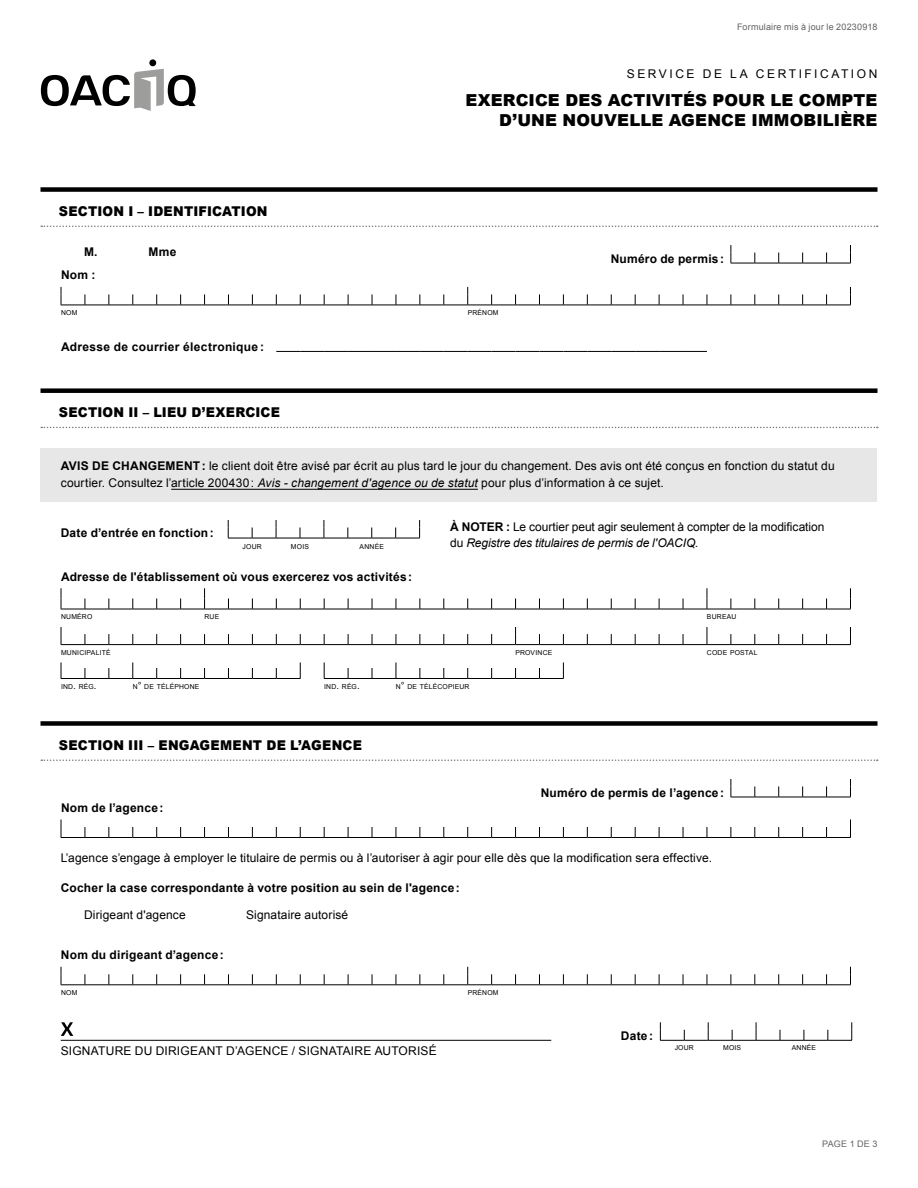
<style>
.page{position:relative;width:918px;height:1188px;background:#fff}
.page>*{position:absolute;margin:0;border:0;box-sizing:border-box;transform-origin:0 0}
.t1{font:900 16.5px/19.5px "Arial";letter-spacing:.005em;color:#000;text-align:right}
.t2{font:900 13.5px "Arial";letter-spacing:.01em;color:#000;scale:.95 1}
.t3{font:12px/16.8px "Arial";letter-spacing:.01em;color:#000}
.t4{font:700 12px "Arial";letter-spacing:.02em;color:#000}
.t5{font:12px "Arial";letter-spacing:-.01em;color:#000}
.t6{font:italic 12px "Arial";letter-spacing:-.01em;color:#000}
.t7{font:12px "Arial";letter-spacing:.215em;color:#000}
.t8{font:9px "Arial";letter-spacing:.02em;color:#646363}
.t9{font:6.9px "Arial";letter-spacing:.03em;color:#000}
.s1{font-weight:700}
.s2{font-style:italic}
.s3{font-style:normal}
.s4{font-style:inherit}
.s5{font-size:9.75px}
</style>
<div class="page">
<div style="left:149px;top:59px;width:7px;height:7px;background:#000;border-radius:50%"></div>
<svg style="left:41px;top:69px;width:155px;height:41px"></svg>
<div style="left:40px;top:448px;width:838px;height:54px;background:#e7e7e7"></div>
<div style="left:40px;top:187px;width:838px;height:5px;background:#000"></div>
<svg style="left:41px;top:226px;width:837px;height:1px"></svg>
<div style="left:40px;top:388px;width:838px;height:5px;background:#000"></div>
<svg style="left:41px;top:427px;width:837px;height:1px"></svg>
<hr style="left:171px;top:489px;width:307px;height:1px;background:#000">
<div style="left:40px;top:721px;width:838px;height:5px;background:#000"></div>
<svg style="left:41px;top:759px;width:837px;height:2px"></svg>
<svg style="left:276px;top:351px;width:431px;height:1px"></svg>
<svg style="left:731px;top:245px;width:120px;height:19px"></svg>
<svg style="left:61px;top:287px;width:790px;height:19px"></svg>
<svg style="left:228px;top:520px;width:192px;height:19px"></svg>
<svg style="left:61px;top:588px;width:790px;height:22px"></svg>
<svg style="left:61px;top:662px;width:240px;height:17px"></svg>
<svg style="left:61px;top:627px;width:790px;height:18px"></svg>
<svg style="left:324px;top:662px;width:240px;height:17px"></svg>
<svg style="left:731px;top:779px;width:120px;height:19px"></svg>
<svg style="left:61px;top:819px;width:790px;height:19px"></svg>
<svg style="left:61px;top:967px;width:790px;height:19px"></svg>
<svg style="left:660px;top:1022px;width:192px;height:19px"></svg>
<hr style="left:61px;top:1040px;width:490px;height:1px;background:#000">
<svg style="left:61px;top:1022px;width:12px;height:14px"></svg>
<p class="t2" style="left:59px;top:201px;width:221px">SECTION I – IDENTIFICATION</p>
<p class="t4" style="left:84px;top:244px;width:15px">M.</p>
<p class="t4" style="left:149px;top:244px;width:29px">Mme</p>
<p class="t8" style="left:737px;top:21px;width:142px">Formulaire mis à jour le 20230918</p>
<p class="t7" style="left:627px;top:66px;width:252px">SERVICE DE LA CERTIFICATION</p>
<h1 class="t1" style="left:465px;top:90px;width:414px">EXERCICE DES ACTIVITÉS POUR LE COMPTE<br>D’UNE NOUVELLE AGENCE IMMOBILIÈRE</h1>
<p class="t4" style="left:611px;top:251px;width:115px">Numéro de permis:</p>
<p class="t4" style="left:61px;top:267px;width:36px">Nom :</p>
<p class="t9" style="left:61px;top:308px;width:18px">NOM</p>
<p class="t9" style="left:468px;top:308px;width:32px">PRÉNOM</p>
<p class="t4" style="left:61px;top:339px;width:205px">Adresse de courrier électronique :</p>
<p class="t2" style="left:59px;top:402px;width:234px">SECTION II – LIEU D’EXERCICE</p>
<p class="t3" style="left:61px;top:458px;width:775px"><span class="s1">AVIS DE CHANGEMENT:</span> le client doit être avisé par écrit au plus tard le jour du changement. Des avis ont été conçus en fonction du statut du courtier. Consultez l’article 200430: <span class="s2">Avis - changement d'agence ou de statut</span> pour plus d’information à ce sujet.</p>
<p class="t4" style="left:61px;top:524px;width:154px">Date d’entrée en fonction:</p>
<p class="t5" style="left:450px;top:519px;width:376px"><span class="s1">À NOTER :</span> Le courtier peut agir seulement à compter de la modification</p>
<p class="t9" style="left:243px;top:542px;width:21px">JOUR</p>
<p class="t9" style="left:291px;top:542px;width:20px">MOIS</p>
<p class="t9" style="left:360px;top:542px;width:26px">ANNÉE</p>
<p class="t6" style="left:450px;top:535px;width:252px"><span class="s3">du</span> Registre des titulaires de permis de l'OACIQ<span class="s4">.</span></p>
<p class="t4" style="left:61px;top:569px;width:353px">Adresse de l'établissement où vous exercerez vos activités:</p>
<p class="t9" style="left:61px;top:612px;width:33px">NUMÉRO</p>
<p class="t9" style="left:205px;top:612px;width:16px">RUE</p>
<p class="t9" style="left:707px;top:612px;width:31px">BUREAU</p>
<p class="t9" style="left:61px;top:648px;width:51px">MUNICIPALITÉ</p>
<p class="t9" style="left:516px;top:648px;width:38px">PROVINCE</p>
<p class="t9" style="left:707px;top:648px;width:52px">CODE POSTAL</p>
<p class="t9" style="left:61px;top:682px;width:37px">IND<span class="s5">.</span> RÉG<span class="s5">.</span></p>
<p class="t9" style="left:133px;top:682px;width:68px">N<span class="s5">°</span> DE TÉLÉPHONE</p>
<p class="t9" style="left:324px;top:682px;width:37px">IND<span class="s5">.</span> RÉG<span class="s5">.</span></p>
<p class="t9" style="left:396px;top:682px;width:75px">N<span class="s5">°</span> DE TÉLÉCOPIEUR</p>
<p class="t2" style="left:59px;top:735px;width:321px">SECTION III – ENGAGEMENT DE L’AGENCE</p>
<p class="t4" style="left:541px;top:785px;width:185px">Numéro de permis de l’agence:</p>
<p class="t4" style="left:61px;top:800px;width:104px">Nom de l’agence:</p>
<p class="t3" style="left:61px;top:849px;width:653px">L’agence s’engage à employer le titulaire de permis ou à l’autoriser à agir pour elle dès que la modification sera effective.</p>
<p class="t4" style="left:61px;top:880px;width:401px">Cocher la case correspondante à votre position au sein de l'agence:</p>
<p class="t3" style="left:84px;top:906px;width:103px">Dirigeant d'agence</p>
<p class="t3" style="left:246px;top:906px;width:104px">Signataire autorisé</p>
<p class="t4" style="left:61px;top:947px;width:164px">Nom du dirigeant d’agence:</p>
<p class="t9" style="left:61px;top:988px;width:18px">NOM</p>
<p class="t9" style="left:468px;top:988px;width:32px">PRÉNOM</p>
<p class="t4" style="left:621px;top:1028px;width:34px">Date:</p>
<p class="t3" style="left:61px;top:1043px;width:378px">SIGNATURE DU DIRIGEANT D’AGENCE / SIGNATAIRE AUTORISÉ</p>
<p class="t9" style="left:675px;top:1043px;width:21px">JOUR</p>
<p class="t9" style="left:723px;top:1043px;width:20px">MOIS</p>
<p class="t9" style="left:792px;top:1043px;width:26px">ANNÉE</p>
<p class="t8" style="left:822px;top:1138px;width:57px">PAGE 1 DE 3</p>
</div>
